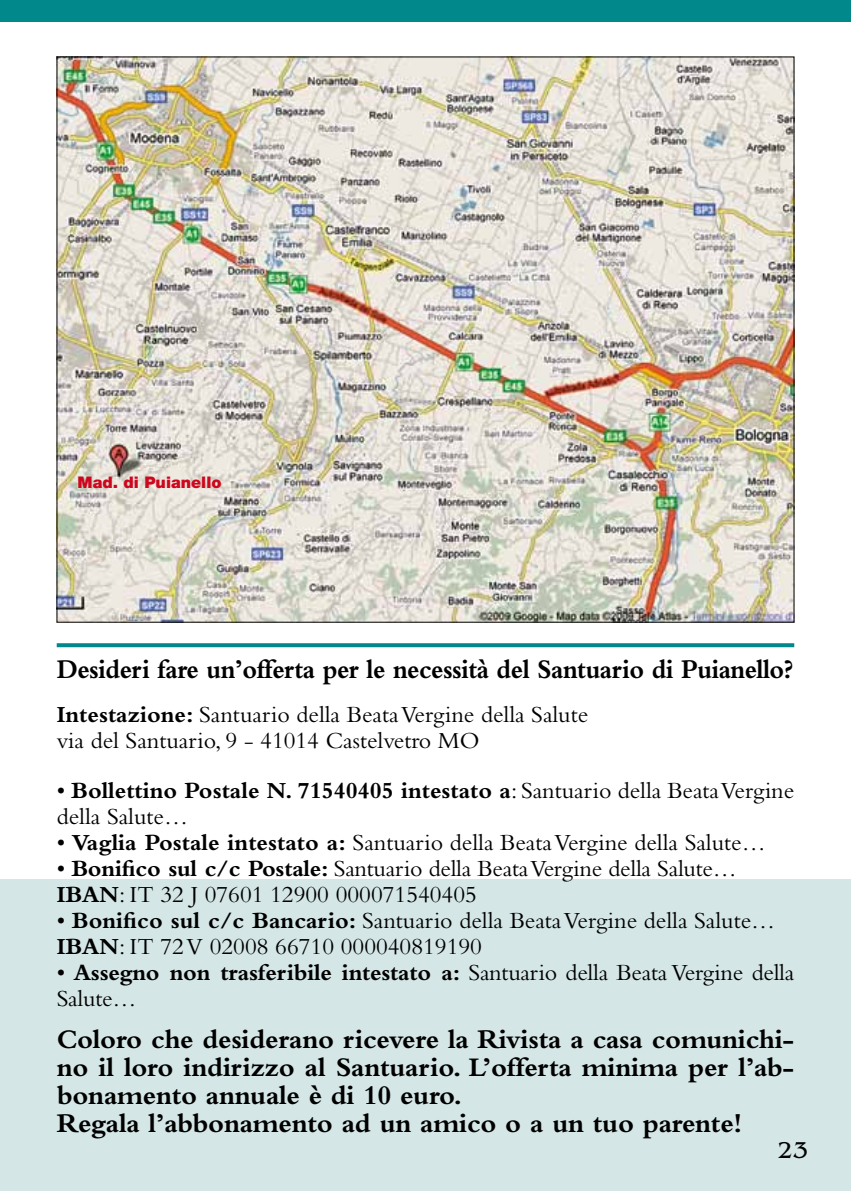
<style>
.page{position:relative;width:851px;height:1191px;background:#fff}
.page>*{position:absolute;margin:0;border:0;box-sizing:border-box;transform-origin:0 0}
.t1{font:700 28px/28px "Bembo";letter-spacing:-.01em;color:#000}
.t2{font:700 28px "Bembo";letter-spacing:-.01em;color:#000;scale:.92 1}
.t3{font:24px/26px "Bembo";color:#000}
.t4{font:24px "Benguiat";color:#000}
.t5{font:900 16px "Helvetica Neue";color:#cd071e}
.s1{font-weight:700}
</style>
<div class="page">
<div style="left:0;top:0;width:850px;height:21px;background:#00888a"></div>
<div style="left:0;top:879px;width:850px;height:312px;background:#d5e6e6"></div>
<svg style="left:57px;top:643px;width:737px;height:4px;background:#0e8e90"></svg>
<img style="left:59px;top:59px;width:733px;height:561px">
<p class="t5" style="left:78px;top:473px;width:145px">Mad. di Puianello</p>
<p class="t2" style="left:57px;top:654px;width:801px">Desideri fare un’offerta per le necessità del Santuario di Puianello?</p>
<p class="t3" style="left:57px;top:701px;width:533px"><span class="s1">Intestazione:</span> Santuario della Beata Vergine della Salute via del Santuario, 9 - 41014 Castelvetro MO</p>
<p class="t3" style="left:57px;top:777px;width:739px">• <span class="s1">Bollettino Postale n. 71540405 intestato a</span>: Santuario della Beata Vergine della Salute…</p>
<p class="t3" style="left:57px;top:829px;width:710px">• <span class="s1">Vaglia Postale intestato a:</span> Santuario della Beata Vergine della Salute…</p>
<p class="t3" style="left:57px;top:855px;width:681px">• <span class="s1">Bonifico sul c/c Postale:</span> Santuario della Beata Vergine della Salute…<br><span class="s1">IBAN</span>: IT 32 J 07601 12900 000071540405</p>
<p class="t3" style="left:57px;top:907px;width:720px">• <span class="s1">Bonifico sul c/c Bancario:</span> Santuario della Beata Vergine della Salute…<br><span class="s1">IBAN</span>: IT 72 V 02008 66710 000040819190</p>
<p class="t3" style="left:57px;top:959px;width:739px">• <span class="s1">Assegno non trasferibile intestato a:</span> Santuario della Beata Vergine della<br>Salute…</p>
<p class="t1" style="left:57px;top:1025px;width:739px">Coloro che desiderano ricevere la Rivista a casa comunichi&shy;no il loro indirizzo al Santuario. L’offerta minima per l’ab&shy;bonamento annuale è di 10 euro.<br>Regala l’abbonamento ad un amico o a un tuo parente!</p>
<p class="t4" style="left:777px;top:1137px;width:32px">23</p>
</div>
